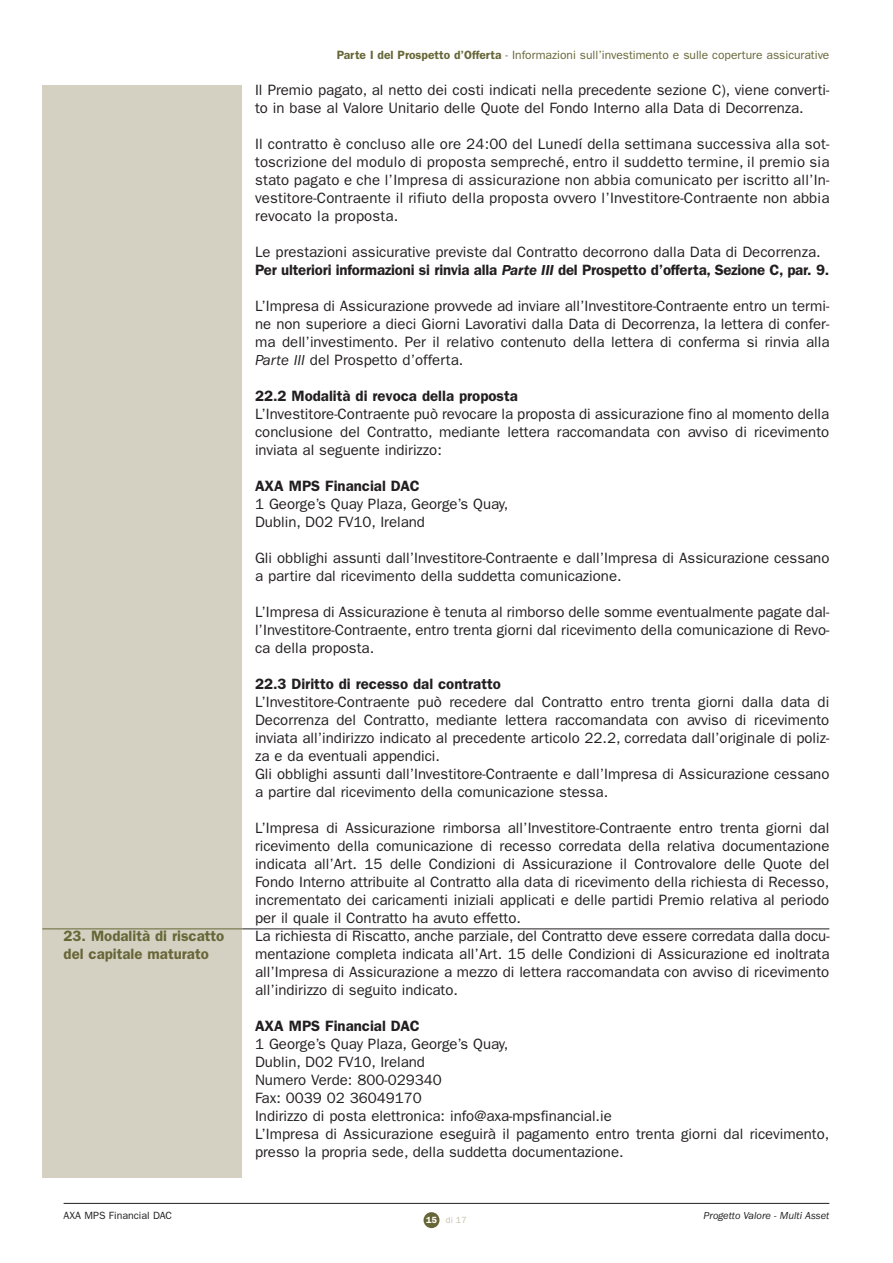
<style>
.page{position:relative;width:893px;height:1263px;background:#fff}
.page>*{position:absolute;margin:0;border:0;box-sizing:border-box;transform-origin:0 0}
.t1{font:15px/18px "Franklin Gothic";color:#231f20}
.t2{font:600 15px "Franklin Gothic";color:#231f20}
.t3{font:600 15px/18px "Franklin Gothic";color:#676637}
.t4{font:12px "Franklin Gothic";color:#676637}
.t5{font:italic 10.5px "Franklin Gothic";color:#231f20}
.t6{font:10.5px "Franklin Gothic";color:#231f20}
.t7{font:9px "Franklin Gothic";color:#c5c1ac}
.s1{font-weight:600}
.s2{font-weight:600;font-style:italic}
.s3{font-style:italic}
.s4{font-weight:600;color:#fff}
</style>
<div class="page">
<div style="left:423px;top:1212px;width:16px;height:16px;background:#676637;border-radius:50%"></div>
<div style="left:42px;top:85px;width:200px;height:1093px;background:#d4d1c3"></div>
<hr style="left:42px;top:929px;width:200px;height:1px;background:#676637">
<hr style="left:242px;top:929px;width:587px;height:1px;background:#231f20">
<hr style="left:64px;top:1203px;width:765px;height:1px;background:#231f20">
<p class="t3" style="left:64px;top:929px;width:162px">23. Modalità di riscatto del capitale maturato</p>
<p class="t4" style="left:337px;top:51px;width:494px"><span class="s1">Parte I del Prospetto d’Offerta</span> - Informazioni sull’investimento e sulle coperture assicurative</p>
<p class="t1" style="left:255px;top:83px;width:576px">Il Premio pagato, al netto dei costi indicati nella precedente sezione C), viene converti&shy;to in base al Valore Unitario delle Quote del Fondo Interno alla Data di Decorrenza.</p>
<p class="t1" style="left:255px;top:137px;width:576px;text-align:justify">Il contratto è concluso alle ore 24:00 del Lunedí della settimana successiva alla sot&shy;toscrizione del modulo di proposta sempreché, entro il suddetto termine, il premio sia stato pagato e che l’Impresa di assicurazione non abbia comunicato per iscritto all’In&shy;vestitore-Contraente il rifiuto della proposta ovvero l’Investitore-Contraente non abbia revocato la proposta.</p>
<p class="t1" style="left:255px;top:245px;width:576px">Le prestazioni assicurative previste dal Contratto decorrono dalla Data di Decorrenza.<br><span class="s1">Per ulteriori informazioni si rinvia alla</span> <span class="s2">Parte III</span> <span class="s1">del Prospetto d’offerta, Sezione C, par. 9.</span></p>
<p class="t1" style="left:255px;top:299px;width:576px;text-align:justify">L’Impresa di Assicurazione provvede ad inviare all’Investitore-Contraente entro un termi&shy;ne non superiore a dieci Giorni Lavorativi dalla Data di Decorrenza, la lettera di confer&shy;ma dell’investimento. Per il relativo contenuto della lettera di conferma si rinvia alla <span class="s3">Parte III</span> del Prospetto d’offerta.</p>
<p class="t2" style="left:255px;top:391px;width:264px">22.2 Modalità di revoca della proposta</p>
<p class="t1" style="left:255px;top:407px;width:575px;text-align:justify">L’Investitore-Contraente può revocare la proposta di assicurazione fino al momento della conclusione del Contratto, mediante lettera raccomandata con avviso di ricevimento inviata al seguente indirizzo:</p>
<p class="t2" style="left:255px;top:481px;width:166px">AXA MPS Financial DAC</p>
<p class="t1" style="left:255px;top:497px;width:255px">1 George’s Quay Plaza, George’s Quay,<br>Dublin, D02 FV10, Ireland</p>
<p class="t1" style="left:255px;top:551px;width:576px">Gli obblighi assunti dall’Investitore-Contraente e dall’Impresa di Assicurazione cessano a partire dal ricevimento della suddetta comunicazione.</p>
<p class="t1" style="left:255px;top:605px;width:576px;text-align:justify">L’Impresa di Assicurazione è tenuta al rimborso delle somme eventualmente pagate dal&shy;l’Investitore-Contraente, entro trenta giorni dal ricevimento della comunicazione di Revo&shy;ca della proposta.</p>
<p class="t2" style="left:255px;top:679px;width:247px">22.3 Diritto di recesso dal contratto</p>
<p class="t1" style="left:255px;top:695px;width:576px">L’Investitore-Contraente può recedere dal Contratto entro trenta giorni dalla data di Decorrenza del Contratto, mediante lettera raccomandata con avviso di ricevimento inviata all’indirizzo indicato al precedente articolo 22.2, corredata dall’originale di poliz&shy;za e da eventuali appendici.<br>Gli obblighi assunti dall’Investitore-Contraente e dall’Impresa di Assicurazione cessano a partire dal ricevimento della comunicazione stessa.</p>
<p class="t1" style="left:255px;top:821px;width:576px">L’Impresa di Assicurazione rimborsa all’Investitore-Contraente entro trenta giorni dal ricevimento della comunicazione di recesso corredata della relativa documentazione indicata all’Art. 15 delle Condizioni di Assicurazione il Controvalore delle Quote del Fondo Interno attribuite al Contratto alla data di ricevimento della richiesta di Recesso, incrementato dei caricamenti iniziali applicati e delle partidi Premio relativa al periodo per il quale il Contratto ha avuto effetto.<br>La richiesta di Riscatto, anche parziale, del Contratto deve essere corredata dalla docu&shy;mentazione completa indicata all’Art. 15 delle Condizioni di Assicurazione ed inoltrata all’Impresa di Assicurazione a mezzo di lettera raccomandata con avviso di ricevimento all’indirizzo di seguito indicato.</p>
<p class="t2" style="left:255px;top:1021px;width:166px">AXA MPS Financial DAC</p>
<p class="t1" style="left:255px;top:1037px;width:575px">1 George’s Quay Plaza, George’s Quay,<br>Dublin, D02 FV10, Ireland<br>Numero Verde: 800-029340<br>Fax: 0039 02 36049170<br>Indirizzo di posta elettronica: info@axa-mpsfinancial.ie<br>L’Impresa di Assicurazione eseguirà il pagamento entro trenta giorni dal ricevimento, presso la propria sede, della suddetta documentazione.</p>
<p class="t6" style="left:64px;top:1211px;width:110px">AXA MPS Financial DAC</p>
<p class="t5" style="left:703px;top:1212px;width:127px">Progetto Valore - Multi Asset</p>
<p class="t7" style="left:426px;top:1217px;width:42px"><span class="s4">15</span> di 17</p>
</div>
